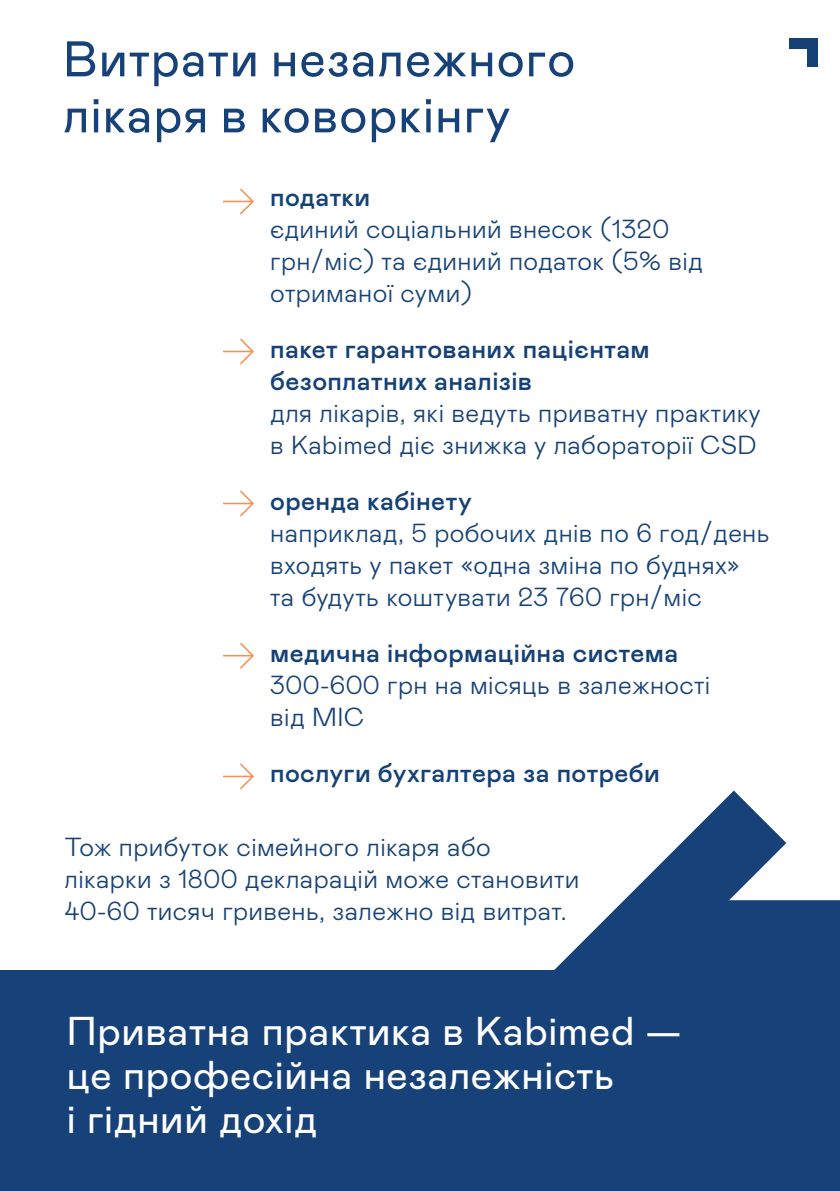
<style>
.page{position:relative;width:840px;height:1191px;background:#fff}
.page>*{position:absolute;margin:0;border:0;box-sizing:border-box;transform-origin:0 0}
.t1{font:50px/56px "Mabry Pro";letter-spacing:.025em;color:#174279}
.t2{font:40px/44px "Mabry Pro";letter-spacing:.015em;color:#fff}
.t3{font:300 26px/32px "Mabry Pro";letter-spacing:.015em;color:#154176}
.t4{font:500 26px/32px "Mabry Pro";letter-spacing:.015em;color:#154176}
</style>
<div class="page">
<svg style="left:223px;top:188px;width:31px;height:26px"></svg>
<svg style="left:223px;top:338px;width:31px;height:26px"></svg>
<svg style="left:223px;top:490px;width:31px;height:26px"></svg>
<svg style="left:223px;top:642px;width:31px;height:26px"></svg>
<svg style="left:223px;top:763px;width:31px;height:26px"></svg>
<div style="left:0;top:970px;width:839px;height:221px;background:#174279"></div>
<div style="left:785px;top:900px;width:54px;height:70px;background:#174279"></div>
<svg style="left:554px;top:790px;width:231px;height:180px;fill:#174279"></svg>
<div style="left:789px;top:38px;width:28px;height:10px;background:#154176"></div>
<div style="left:807px;top:38px;width:10px;height:28px;background:#154176"></div>
<h1 class="t1" style="left:63px;top:28px;width:513px">Витрати незалежного лікаря в коворкінгу</h1>
<p class="t4" style="left:270px;top:180px;width:101px">податки</p>
<p class="t3" style="left:270px;top:211px;width:434px">єдиний соціальний внесок (1320 грн/міс) та єдиний податок (5% від отриманої суми)</p>
<p class="t4" style="left:270px;top:332px;width:381px">пакет гарантованих пацієнтам безоплатних аналізів</p>
<p class="t3" style="left:270px;top:395px;width:491px">для лікарів, які ведуть приватну практику в Kabimed діє знижка у лабораторії CSD</p>
<p class="t4" style="left:270px;top:484px;width:203px">оренда кабінету</p>
<p class="t3" style="left:270px;top:515px;width:500px">наприклад, 5 робочих днів по 6 год/день входять у пакет «одна зміна по буднях» та будуть коштувати 23 760 грн/міс</p>
<p class="t4" style="left:270px;top:636px;width:409px">медична інформаційна система</p>
<p class="t3" style="left:270px;top:667px;width:441px">300-600 грн на місяць в залежності від МІС</p>
<p class="t4" style="left:270px;top:756px;width:391px">послуги бухгалтера за потреби</p>
<p class="t3" style="left:65px;top:829px;width:516px">Тож прибуток сімейного лікаря або лікарки з 1800 декларацій може становити<br>40-60 тисяч гривень, залежно від витрат.</p>
<h2 class="t2" style="left:67px;top:1007px;width:616px">Приватна практика в Kabimed — це професійна незалежність<br>і гідний дохід</h2>
</div>
